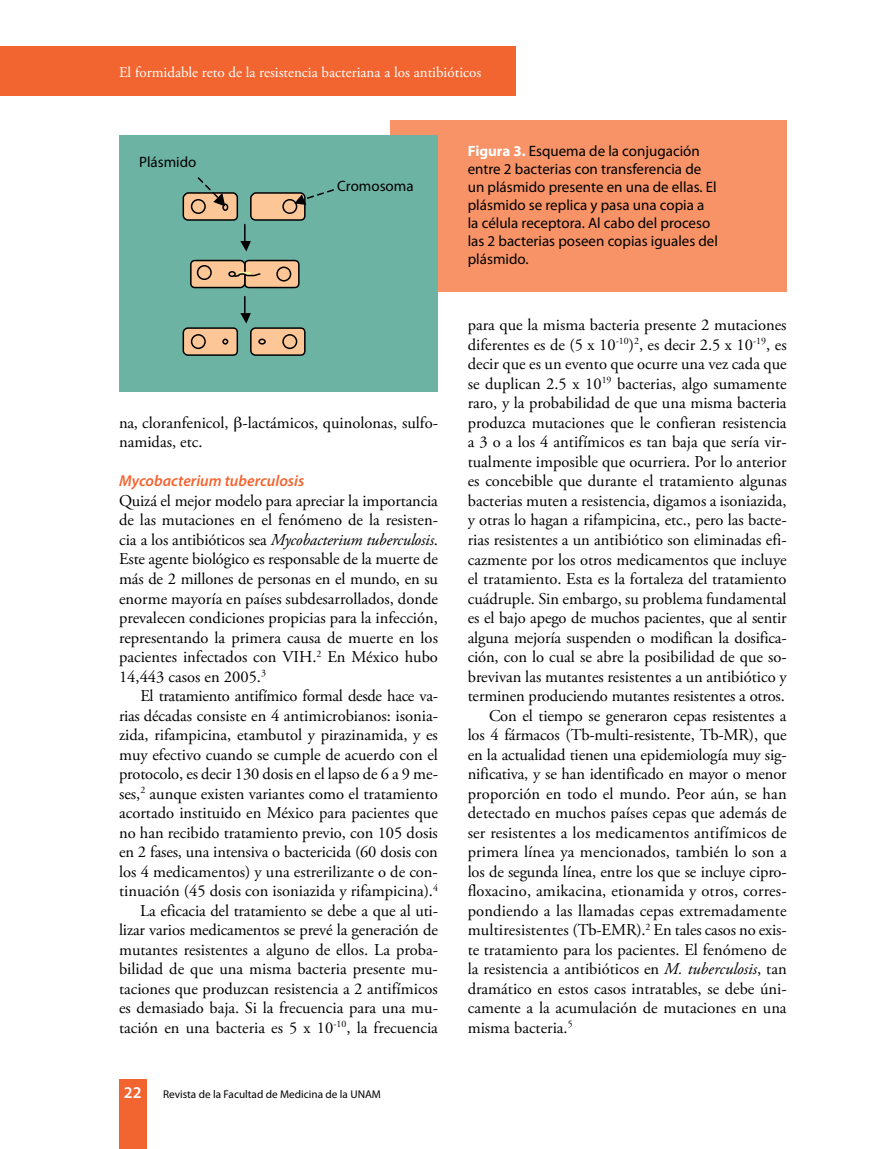
<style>
.page{position:relative;width:893px;height:1149px;background:#fff}
.page>*{position:absolute;margin:0;border:0;box-sizing:border-box;transform-origin:0 0}
.t1{font:16.5px/19.5px "Adobe Garamond Pro";color:#000}
.t2{font:600 16.5px "Myriad Pro";color:#fff}
.t3{font:italic 600 15.75px "Myriad Pro";color:#f26531}
.t4{font:15px/18px "Myriad Pro";color:#000}
.t5{font:15px "Adobe Garamond Pro";color:#fff}
.t6{font:11.25px "Myriad Pro";color:#000}
.s1{font-style:italic}
.s2{font-weight:700;color:#fff}
</style>
<div class="page">
<div style="left:0;top:47px;width:516px;height:49px;background:#f26531"></div>
<div style="left:119px;top:1079px;width:28px;height:69px;background:#f26531"></div>
<div style="left:390px;top:120px;width:397px;height:171px;background:#f79367"></div>
<div style="left:119px;top:135px;width:319px;height:256px;background:#6db3a3"></div>
<div style="left:183px;top:193px;width:54px;height:27px;background:#fcc696;border-radius:4px"></div>
<div style="left:183px;top:192px;width:55px;height:29px;border:2px solid #000;border-radius:4px"></div>
<div style="left:191px;top:199px;width:15px;height:15px;border:2px solid #000;border-radius:50%"></div>
<div style="left:222px;top:203px;width:6px;height:8px;border:2px solid #000;border-radius:50%"></div>
<div style="left:251px;top:193px;width:54px;height:27px;background:#fcc696;border-radius:4px"></div>
<div style="left:250px;top:192px;width:56px;height:29px;border:2px solid #000;border-radius:4px"></div>
<div style="left:282px;top:199px;width:15px;height:15px;border:2px solid #000;border-radius:50%"></div>
<div style="left:245px;top:260px;width:54px;height:27px;background:#fcc696;border-radius:4px"></div>
<div style="left:244px;top:260px;width:56px;height:28px;border:2px solid #000;border-radius:4px"></div>
<div style="left:276px;top:266px;width:15px;height:15px;border:2px solid #000;border-radius:50%"></div>
<div style="left:191px;top:260px;width:54px;height:27px;background:#fcc696;border-radius:4px"></div>
<div style="left:190px;top:260px;width:56px;height:28px;border:2px solid #000;border-radius:4px"></div>
<div style="left:197px;top:265px;width:15px;height:15px;border:2px solid #000;border-radius:50%"></div>
<div style="left:228px;top:271px;width:8px;height:6px;border:2px solid #000;border-radius:50%"></div>
<svg style="left:229px;top:272px;width:32px;height:5px"></svg>
<div style="left:183px;top:328px;width:54px;height:27px;background:#fcc696;border-radius:4px"></div>
<div style="left:183px;top:327px;width:55px;height:29px;border:2px solid #000;border-radius:4px"></div>
<div style="left:191px;top:334px;width:15px;height:15px;border:2px solid #000;border-radius:50%"></div>
<svg style="left:222px;top:338px;width:6px;height:6px"></svg>
<div style="left:251px;top:328px;width:54px;height:27px;background:#fcc696;border-radius:4px"></div>
<div style="left:250px;top:327px;width:56px;height:29px;border:2px solid #000;border-radius:4px"></div>
<div style="left:282px;top:334px;width:15px;height:15px;border:2px solid #000;border-radius:50%"></div>
<div style="left:258px;top:338px;width:8px;height:6px;border:2px solid #000;border-radius:50%"></div>
<svg style="left:240px;top:224px;width:11px;height:27px"></svg>
<svg style="left:240px;top:296px;width:11px;height:27px"></svg>
<svg style="left:294px;top:189px;width:40px;height:16px"></svg>
<svg style="left:196px;top:177px;width:32px;height:33px"></svg>
<p class="t5" style="left:119px;top:63px;width:364px">El formidable reto de la resistencia bacteriana a los antibióticos</p>
<p class="t4" style="left:139px;top:152px;width:59px">Plásmido</p>
<p class="t4" style="left:337px;top:176px;width:78px">Cromosoma</p>
<p class="t1" style="left:119px;top:413px;width:320px">na, cloranfenicol, -lactámicos, quinolonas, sulfo&shy;namidas, etc.</p>
<p class="t3" style="left:119px;top:471px;width:187px">Mycobacterium tuberculosis</p>
<p class="t1" style="left:119px;top:491px;width:320px;text-align:justify">Quizá el mejor modelo para apreciar la importancia de las mutaciones en el fenómeno de la resisten&shy;cia a los antibióticos sea <span class="s1">Mycobacterium tuberculosis</span>.<br>Este agente biológico es responsable de la muerte de más de 2 millones de personas en el mundo, en su enorme mayoría en países subdesarrollados, donde prevalecen condiciones propicias para la infección, representando la primera causa de muerte en los pacientes infectados con VIH.<sup>2</sup> En México hubo 14,443 casos en 2005.<sup>3</sup></p>
<p class="t1" style="left:119px;top:686px;width:320px;text-align:right">El tratamiento antifímico formal desde hace va&shy;rias décadas consiste en 4 antimicrobianos: isonia&shy;zida, rifampicina, etambutol y pirazinamida, y es muy efectivo cuando se cumple de acuerdo con el protocolo, es decir 130 dosis en el lapso de 6 a 9 me&shy;ses,<sup>2</sup> aunque existen variantes como el tratamiento acortado instituido en México para pacientes que no han recibido tratamiento previo, con 105 dosis en 2 fases, una intensiva o bactericida (60 dosis con los 4 medicamentos) y una estrerilizante o de con&shy;tinuación (45 dosis con isoniazida y rifampicina).<sup>4<br></sup>La eficacia del tratamiento se debe a que al uti&shy;lizar varios medicamentos se prevé la generación de mutantes resistentes a alguno de ellos. La proba&shy;bilidad de que una misma bacteria presente mu&shy;taciones que produzcan resistencia a 2 antifímicos es demasiado baja. Si la frecuencia para una mu&shy;tación en una bacteria es 5 x 10<sup>-10</sup>, la frecuencia</p>
<p class="t2" style="left:116px;top:1081px;width:27px">222</p>
<p class="t6" style="left:163px;top:1086px;width:219px">Revista de la Facultad de Medicina de la UNAM</p>
<p class="t4" style="left:468px;top:142px;width:252px"><span class="s2">Figura 3.</span> Esquema de la conjugación entre 2 bacterias con transferencia de un plásmido presente en una de ellas. El plásmido se replica y pasa una copia a la célula receptora. Al cabo del proceso las 2 bacterias poseen copias iguales del plásmido.</p>
<p class="t1" style="left:468px;top:316px;width:320px">para que la misma bacteria presente 2 mutaciones</p>
<p class="t1" style="left:468px;top:335px;width:320px">diferentes es de (5 x 10<sup>-10</sup>)<sup>2</sup>, es decir 2.5 x 10<sup>-19</sup>, es</p>
<p class="t1" style="left:468px;top:355px;width:320px">decir que es un evento que ocurre una vez cada que</p>
<p class="t1" style="left:468px;top:374px;width:320px">se duplican 2.5 x 10<sup>19</sup> bacterias, algo sumamente</p>
<p class="t1" style="left:468px;top:394px;width:320px">raro, y la probabilidad de que una misma bacteria</p>
<p class="t1" style="left:468px;top:413px;width:320px">produzca mutaciones que le confieran resistencia</p>
<p class="t1" style="left:468px;top:433px;width:320px">a 3 o a los 4 antifímicos es tan baja que sería vir-</p>
<p class="t1" style="left:468px;top:452px;width:320px">tualmente imposible que ocurriera. Por lo anterior</p>
<p class="t1" style="left:468px;top:472px;width:320px">es concebible que durante el tratamiento algunas</p>
<p class="t1" style="left:468px;top:491px;width:320px">bacterias muten a resistencia, digamos a isoniazida,</p>
<p class="t1" style="left:468px;top:511px;width:320px">y otras lo hagan a rifampicina, etc., pero las bacte-</p>
<p class="t1" style="left:468px;top:530px;width:320px">rias resistentes a un antibiótico son eliminadas efi-</p>
<p class="t1" style="left:468px;top:550px;width:320px">cazmente por los otros medicamentos que incluye</p>
<p class="t1" style="left:468px;top:569px;width:320px">el tratamiento. Esta es la fortaleza del tratamiento</p>
<p class="t1" style="left:468px;top:589px;width:320px">cuádruple. Sin embargo, su problema fundamental</p>
<p class="t1" style="left:468px;top:608px;width:320px">es el bajo apego de muchos pacientes, que al sentir</p>
<p class="t1" style="left:468px;top:628px;width:320px">alguna mejoría suspenden o modifican la dosifica-</p>
<p class="t1" style="left:468px;top:647px;width:320px">ción, con lo cual se abre la posibilidad de que so-</p>
<p class="t1" style="left:468px;top:667px;width:320px">brevivan las mutantes resistentes a un antibiótico y</p>
<p class="t1" style="left:468px;top:686px;width:319px">terminen produciendo mutantes resistentes a otros.</p>
<p class="t1" style="left:489px;top:706px;width:299px">Con el tiempo se generaron cepas resistentes a</p>
<p class="t1" style="left:468px;top:725px;width:320px">los 4 fármacos (Tb-multi-resistente, Tb-MR), que</p>
<p class="t1" style="left:468px;top:745px;width:320px">en la actualidad tienen una epidemiología muy sig-</p>
<p class="t1" style="left:468px;top:764px;width:320px">nificativa, y se han identificado en mayor o menor</p>
<p class="t1" style="left:468px;top:784px;width:320px">proporción en todo el mundo. Peor aún, se han</p>
<p class="t1" style="left:468px;top:803px;width:320px">detectado en muchos países cepas que además de</p>
<p class="t1" style="left:468px;top:823px;width:320px">ser resistentes a los medicamentos antifímicos de</p>
<p class="t1" style="left:468px;top:842px;width:320px">primera línea ya mencionados, también lo son a</p>
<p class="t1" style="left:468px;top:862px;width:320px">los de segunda línea, entre los que se incluye cipro-</p>
<p class="t1" style="left:468px;top:881px;width:320px">floxacino, amikacina, etionamida y otros, corres-</p>
<p class="t1" style="left:468px;top:901px;width:320px">pondiendo a las llamadas cepas extremadamente</p>
<p class="t1" style="left:468px;top:920px;width:320px">multiresistentes (Tb-EMR).<sup>2</sup> En tales casos no exis-</p>
<p class="t1" style="left:468px;top:940px;width:320px">te tratamiento para los pacientes. El fenómeno de</p>
<p class="t1" style="left:468px;top:959px;width:320px">la resistencia a antibióticos en <span class="s1">M. tuberculosis</span>, tan</p>
<p class="t1" style="left:468px;top:979px;width:320px">dramático en estos casos intratables, se debe úni-</p>
<p class="t1" style="left:468px;top:998px;width:320px">camente a la acumulación de mutaciones en una</p>
<p class="t1" style="left:468px;top:1018px;width:106px">misma bacteria.<sup>5</sup></p>
</div>
